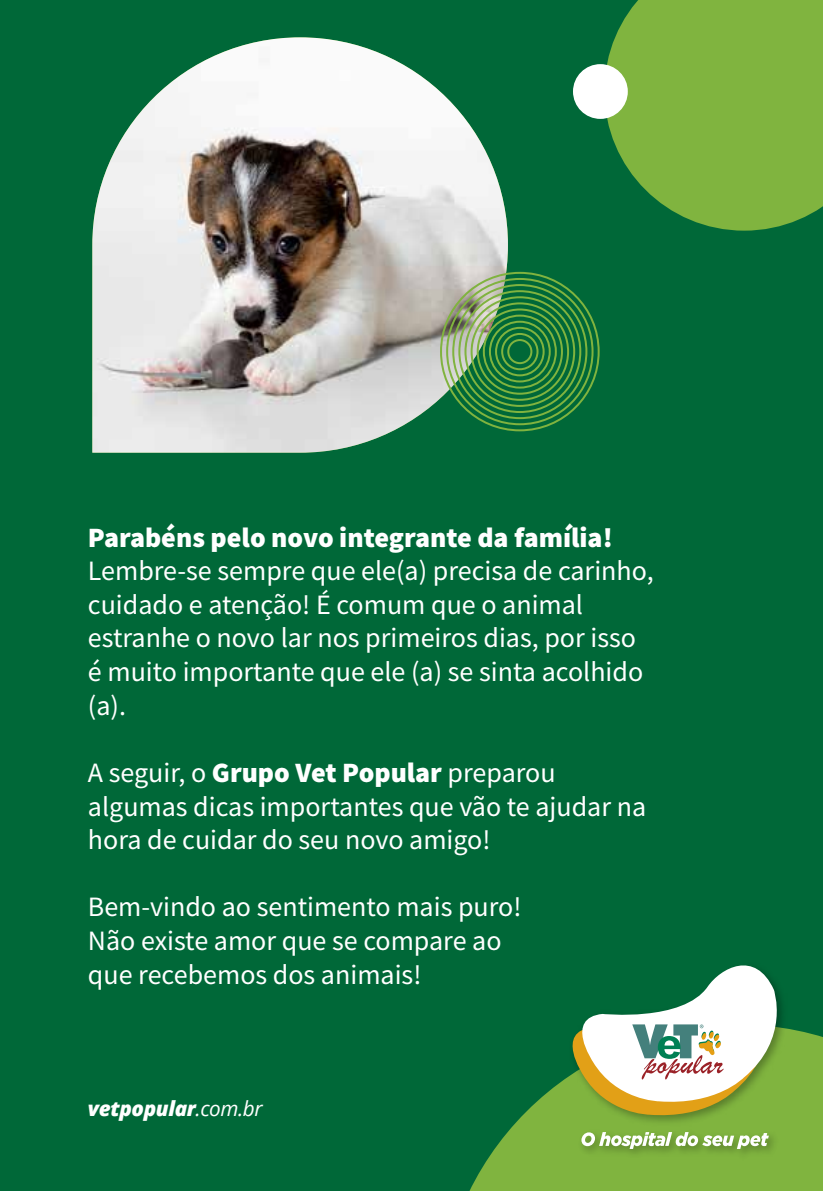
<style>
.page{position:relative;width:823px;height:1191px;background:#fff}
.page>*{position:absolute;margin:0;border:0;box-sizing:border-box;transform-origin:0 0}
.t1{font:28px/33.6px "Source Sans Pro";color:#fff}
.t2{font:900 28px "Source Sans Pro";color:#fff}
.t3{font:italic 800 20.6px "Open Sans";letter-spacing:-.02em;color:#fff}
.s1{font-weight:900}
.s2{font-weight:400}
</style>
<div class="page">
<div style="left:0;top:0;width:822px;height:1191px;background:#006838"></div>
<svg style="left:605px;top:0;width:217px;height:231px;fill:#80b43f"></svg>
<div style="left:572px;top:64px;width:55px;height:55px;background:#fff;border-radius:50%"></div>
<svg style="left:469px;top:1029px;width:353px;height:162px;fill:#80b43f"></svg>
<img style="left:92px;top:37px;width:415px;height:416px">
<img style="left:565px;top:1119px;width:224px;height:44px">
<svg style="left:553px;top:965px;width:237px;height:154px"></svg>
<svg style="left:581px;top:1132px;width:187px;height:17px"></svg>
<div style="left:458px;top:290px;width:123px;height:123px;border:2px solid #80b33f;border-radius:50%"></div>
<div style="left:464px;top:296px;width:111px;height:111px;border:2px solid #80b33f;border-radius:50%"></div>
<div style="left:470px;top:302px;width:98px;height:99px;border:2px solid #80b33f;border-radius:50%"></div>
<div style="left:476px;top:308px;width:86px;height:87px;border:2px solid #80b33f;border-radius:50%"></div>
<div style="left:482px;top:315px;width:74px;height:73px;border:2px solid #80b33f;border-radius:50%"></div>
<div style="left:488px;top:321px;width:62px;height:61px;border:2px solid #80b33f;border-radius:50%"></div>
<div style="left:494px;top:327px;width:50px;height:49px;border:2px solid #80b33f;border-radius:50%"></div>
<div style="left:501px;top:333px;width:37px;height:37px;border:2px solid #80b33f;border-radius:50%"></div>
<div style="left:507px;top:339px;width:25px;height:25px;border:2px solid #80b33f;border-radius:50%"></div>
<p class="t2" style="left:88px;top:518px;width:526px">Parabéns pelo novo integrante da família!</p>
<p class="t1" style="left:88px;top:554px;width:567px">Lembre-se sempre que ele(a) precisa de carinho, cuidado e atenção! É comum que o animal estranhe o novo lar nos primeiros dias, por isso é muito importante que ele (a) se sinta acolhido (a).</p>
<p class="t1" style="left:88px;top:755px;width:559px">A seguir, o <span class="s1">Grupo Vet Popular</span> preparou algumas dicas importantes que vão te ajudar na hora de cuidar do seu novo amigo!</p>
<p class="t1" style="left:88px;top:890px;width:435px">Bem-vindo ao sentimento mais puro!<br>Não existe amor que se compare ao que recebemos dos animais!</p>
<p class="t3" style="left:88px;top:1092px;width:176px">vetpopular<span class="s2">.com.br</span></p>
</div>
